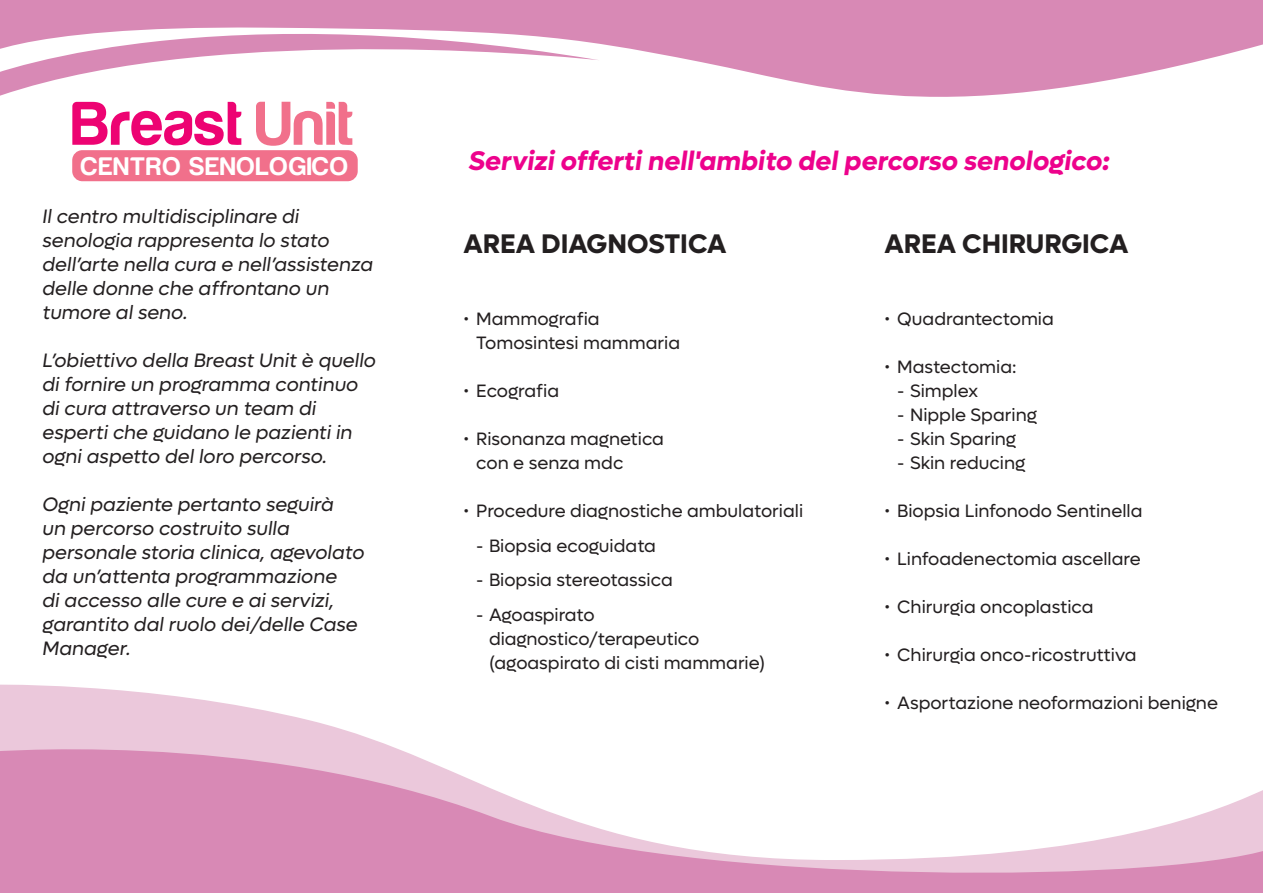
<style>
.page{position:relative;width:1263px;height:893px;background:#fff}
.page>*{position:absolute;margin:0;border:0;box-sizing:border-box;transform-origin:0 0}
.t1{font:italic 700 27px "Lufga";color:#ed028c}
.t2{font:700 27px "Lufga";color:#231f20}
.t3{font:26.25px "Harabara";letter-spacing:.05em;color:#fff}
.t4{font:italic 19.5px/24px "Lufga";color:#231f20}
.t5{font:18px/24px "Lufga";color:#231f20}
</style>
<div class="page">
<svg style="left:0;top:684px;width:334px;height:43px;fill:#ebc8db"></svg>
<svg style="left:0;top:727px;width:1263px;height:166px"></svg>
<svg style="left:241px;top:0;width:1022px;height:115px;fill:#d889b5"></svg>
<svg style="left:0;top:0;width:600px;height:106px"></svg>
<div style="left:72px;top:150px;width:286px;height:31px;background:#f1708b;border-radius:10px"></div>
<svg style="left:72px;top:102px;width:169px;height:43px"></svg>
<svg style="left:256px;top:102px;width:96px;height:44px"></svg>
<h2 class="t3" style="left:81px;top:152px;width:268px">CENTRO SENOLOGICO</h2>
<p class="t4" style="left:43px;top:204px;width:332px">Il centro multidisciplinare di senologia rappresenta lo stato dell’arte nella cura e nell’assistenza delle donne che affrontano un tumore al seno.</p>
<p class="t4" style="left:43px;top:348px;width:335px">L’obiettivo della Breast Unit è quello di fornire un programma continuo di cura attraverso un team di esperti che guidano le pazienti in ogni aspetto del loro percorso.</p>
<p class="t4" style="left:43px;top:492px;width:323px">Ogni paziente pertanto seguirà<br>un percorso costruito sulla personale storia clinica, agevolato da un’attenta programmazione<br>di accesso alle cure e ai servizi, garantito dal ruolo dei/delle Case<br>Manager.</p>
<h1 class="t1" style="left:469px;top:144px;width:643px">Servizi offerti nell'ambito del percorso senologico:</h1>
<h1 class="t2" style="left:463px;top:228px;width:264px">AREA DIAGNOSTICA</h1>
<p class="t5" style="left:476px;top:307px;width:205px;text-indent:-13px">• Mammografia<br>Tomosintesi mammaria</p>
<p class="t5" style="left:463px;top:379px;width:97px">• Ecografia</p>
<p class="t5" style="left:476px;top:427px;width:189px;text-indent:-13px">• Risonanza magnetica con e senza mdc</p>
<p class="t5" style="left:463px;top:499px;width:341px">• Procedure diagnostiche ambulatoriali</p>
<p class="t5" style="left:476px;top:534px;width:181px">- Biopsia ecoguidata</p>
<p class="t5" style="left:476px;top:568px;width:198px">- Biopsia stereotassica</p>
<p class="t5" style="left:489px;top:603px;width:278px;text-indent:-13px">- Agoaspirato diagnostico/terapeutico (agoaspirato di cisti mammarie)</p>
<h1 class="t2" style="left:884px;top:228px;width:245px">AREA CHIRURGICA</h1>
<p class="t5" style="left:884px;top:307px;width:171px">• Quadrantectomia</p>
<p class="t5" style="left:884px;top:355px;width:134px">• Mastectomia:</p>
<p class="t5" style="left:897px;top:379px;width:82px">- Simplex</p>
<p class="t5" style="left:897px;top:403px;width:141px">- Nipple Sparing</p>
<p class="t5" style="left:897px;top:427px;width:120px">- Skin Sparing</p>
<p class="t5" style="left:897px;top:451px;width:129px">- Skin reducing</p>
<p class="t5" style="left:884px;top:499px;width:259px">• Biopsia Linfonodo Sentinella</p>
<p class="t5" style="left:884px;top:547px;width:258px">• Linfoadenectomia ascellare</p>
<p class="t5" style="left:884px;top:595px;width:211px">• Chirurgia oncoplastica</p>
<p class="t5" style="left:884px;top:643px;width:253px">• Chirurgia onco-ricostruttiva</p>
<p class="t5" style="left:884px;top:691px;width:335px">• Asportazione neoformazioni benigne</p>
</div>
